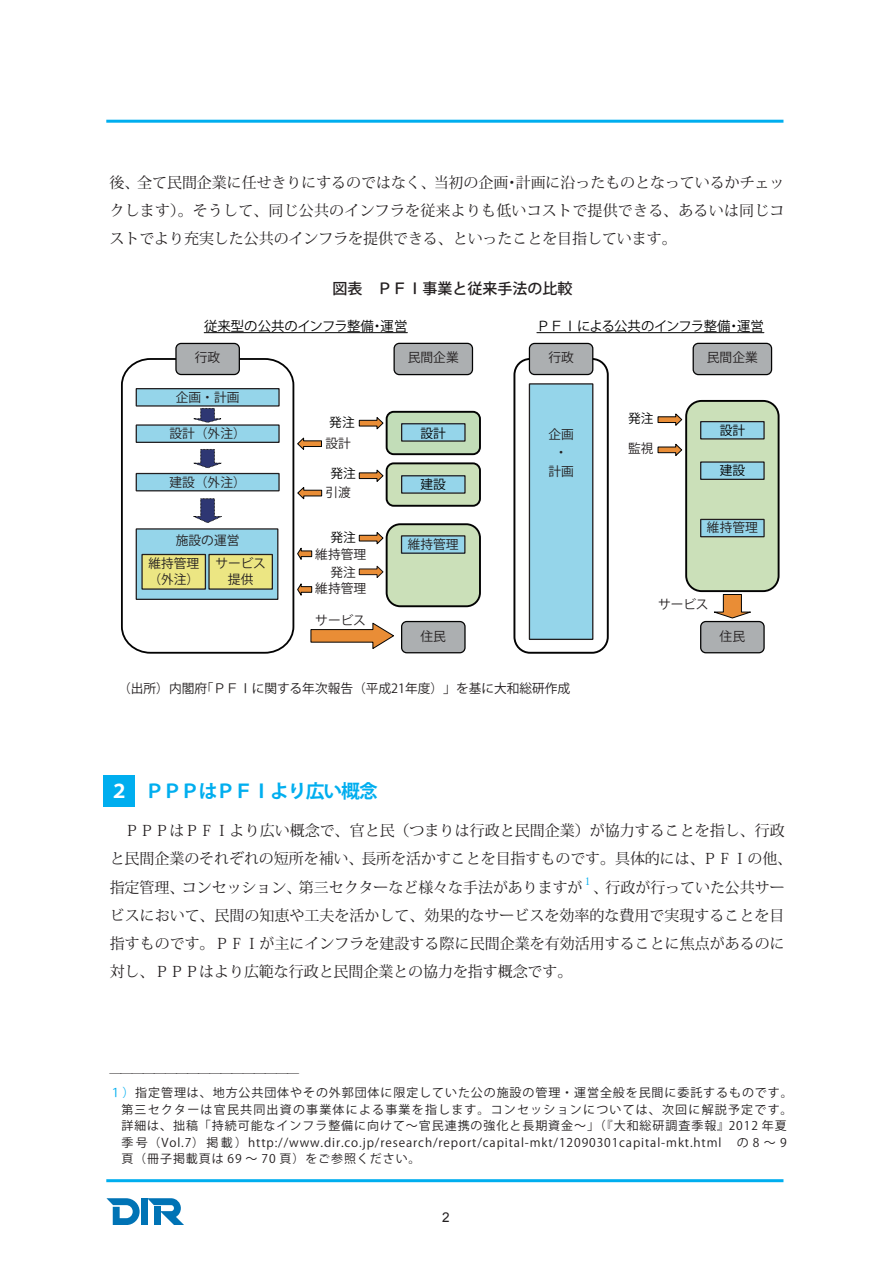
<style>
.page{position:relative;width:893px;height:1263px;background:#fff}
.page>*{position:absolute;margin:0;border:0;box-sizing:border-box;transform-origin:0 0}
.t1{font:700 18.75px "Koz Go Pro";letter-spacing:-.05em;color:#00aeef}
.t2{font:15px/28.2px "Koz Min Pro";letter-spacing:-.005em;color:#231f20;text-align:justify}
.t3{font:500 15px "Koz Go Pro";color:#231f20}
.t4{font:13.5px "Arial";color:#231f20}
.t5{font:13.35px "Koz Go Pro";letter-spacing:-.02em;color:#030303}
.t6{font:13.35px "Koz Go Pro";color:#030303}
.t7{font:12.75px/18.5px "Koz Go Pro";color:#231f20;text-align:center}
.t8{font:12.75px "Koz Go Pro";color:#030303}
.t9{font:12px/16.5px "Koz Go Pro";letter-spacing:.075em;color:#231f20}
.t10{font:10.5px "Koz Min Pro";color:#00aeef}
.s1{color:#fff}
.s2{color:#00aeef}
</style>
<div class="page">
<hr style="left:106px;top:120px;width:677px;height:3px;background:#00aeef">
<hr style="left:106px;top:1179px;width:677px;height:3px;background:#00aeef">
<svg style="left:106px;top:1198px;width:34px;height:27px"></svg>
<div style="left:141px;top:1198px;width:7px;height:27px;background:#0073b5"></div>
<svg style="left:148px;top:1198px;width:36px;height:27px"></svg>
<div style="left:103px;top:775px;width:31px;height:31px;background:#00aeef"></div>
<div style="left:394px;top:343px;width:78px;height:32px;background:#acafb1;border-radius:5px"></div>
<div style="left:393px;top:343px;width:80px;height:32px;border:1px solid #030303;border-radius:5px"></div>
<div style="left:513px;top:358px;width:96px;height:296px;border:2px solid #030303;border-radius:16px"></div>
<div style="left:686px;top:401px;width:93px;height:190px;background:#cbe0b9;border-radius:15px"></div>
<div style="left:685px;top:400px;width:94px;height:192px;border:2px solid #030303;border-radius:15px"></div>
<div style="left:402px;top:621px;width:63px;height:32px;background:#acafb1;border-radius:5px"></div>
<div style="left:401px;top:621px;width:65px;height:32px;border:1px solid #030303;border-radius:5px"></div>
<svg style="left:193px;top:408px;width:29px;height:15px"></svg>
<svg style="left:358px;top:417px;width:26px;height:13px"></svg>
<svg style="left:657px;top:413px;width:26px;height:13px"></svg>
<svg style="left:657px;top:443px;width:26px;height:13px"></svg>
<svg style="left:358px;top:469px;width:26px;height:13px"></svg>
<svg style="left:358px;top:532px;width:26px;height:13px"></svg>
<div style="left:387px;top:524px;width:93px;height:82px;background:#cbe0b9;border-radius:14px"></div>
<div style="left:386px;top:523px;width:95px;height:84px;border:2px solid #030303;border-radius:14px"></div>
<svg style="left:358px;top:565px;width:26px;height:13px"></svg>
<svg style="left:297px;top:437px;width:25px;height:13px"></svg>
<svg style="left:297px;top:487px;width:26px;height:13px"></svg>
<svg style="left:297px;top:547px;width:16px;height:13px"></svg>
<svg style="left:297px;top:583px;width:16px;height:13px"></svg>
<svg style="left:310px;top:622px;width:84px;height:27px"></svg>
<svg style="left:714px;top:594px;width:37px;height:25px"></svg>
<hr style="left:204px;top:332px;width:203px;height:1px;background:#030303">
<hr style="left:537px;top:332px;width:227px;height:1px;background:#030303">
<div style="left:401px;top:536px;width:64px;height:17px;background:#95d5ea"></div>
<div style="left:401px;top:535px;width:64px;height:19px;border:1px solid #231f20"></div>
<div style="left:701px;top:621px;width:63px;height:32px;background:#acafb1;border-radius:5px"></div>
<div style="left:700px;top:621px;width:65px;height:32px;border:1px solid #030303;border-radius:5px"></div>
<div style="left:529px;top:343px;width:64px;height:31px;background:#acafb1;border-radius:5px"></div>
<div style="left:529px;top:343px;width:64px;height:32px;border:1px solid #030303;border-radius:5px"></div>
<div style="left:693px;top:343px;width:78px;height:32px;background:#acafb1;border-radius:5px"></div>
<div style="left:693px;top:343px;width:79px;height:32px;border:1px solid #030303;border-radius:5px"></div>
<div style="left:387px;top:463px;width:93px;height:43px;background:#cbe0b9;border-radius:7px"></div>
<div style="left:386px;top:462px;width:95px;height:45px;border:2px solid #030303;border-radius:7px"></div>
<div style="left:402px;top:476px;width:63px;height:17px;background:#95d5ea"></div>
<div style="left:401px;top:475px;width:65px;height:19px;border:1px solid #231f20"></div>
<div style="left:387px;top:412px;width:93px;height:42px;background:#c2ddb8;border-radius:7px"></div>
<div style="left:386px;top:411px;width:95px;height:44px;border:2px solid #030303;border-radius:7px"></div>
<div style="left:402px;top:424px;width:63px;height:17px;background:#95d5ea"></div>
<div style="left:401px;top:423px;width:65px;height:19px;border:1px solid #231f20"></div>
<div style="left:701px;top:422px;width:63px;height:17px;background:#95d5ea"></div>
<div style="left:700px;top:421px;width:65px;height:18px;border:1px solid #231f20"></div>
<div style="left:701px;top:462px;width:63px;height:17px;background:#95d5ea"></div>
<div style="left:700px;top:461px;width:65px;height:19px;border:1px solid #231f20"></div>
<div style="left:701px;top:519px;width:63px;height:18px;background:#95d5ea"></div>
<div style="left:700px;top:519px;width:65px;height:18px;border:1px solid #231f20"></div>
<div style="left:136px;top:389px;width:143px;height:17px;background:#95d5ea"></div>
<div style="left:136px;top:388px;width:144px;height:19px;border:1px solid #231f20"></div>
<div style="left:136px;top:425px;width:143px;height:17px;background:#95d5ea"></div>
<div style="left:136px;top:424px;width:144px;height:19px;border:1px solid #231f20"></div>
<div style="left:136px;top:473px;width:143px;height:18px;background:#95d5ea"></div>
<div style="left:136px;top:473px;width:144px;height:18px;border:1px solid #231f20"></div>
<div style="left:136px;top:529px;width:142px;height:70px;background:#95d5ea"></div>
<div style="left:136px;top:528px;width:142px;height:72px;border:1px solid #231f20"></div>
<div style="left:142px;top:554px;width:63px;height:35px;background:#ece683"></div>
<div style="left:141px;top:554px;width:65px;height:36px;border:1px solid #231f20"></div>
<div style="left:209px;top:554px;width:63px;height:35px;background:#ece683"></div>
<div style="left:208px;top:554px;width:65px;height:36px;border:1px solid #231f20"></div>
<div style="left:529px;top:384px;width:64px;height:255px;background:#95d5ea"></div>
<div style="left:529px;top:383px;width:64px;height:257px;border:1px solid #231f20"></div>
<svg style="left:193px;top:449px;width:29px;height:20px"></svg>
<svg style="left:193px;top:498px;width:29px;height:25px"></svg>
<div style="left:121px;top:358px;width:173px;height:296px;border:2px solid #030303;border-radius:27px"></div>
<div style="left:176px;top:343px;width:63px;height:31px;background:#acafb1;border-radius:5px"></div>
<div style="left:175px;top:343px;width:65px;height:32px;border:1px solid #030303;border-radius:5px"></div>
<p class="t2" style="left:109px;top:167px;width:677px">後、全て民間企業に任せきりにするのではなく、当初の企画・計画に沿ったものとなっているかチェックします）。そうして、同じ公共のインフラを従来よりも低いコストで提供できる、あるいは同じコストでより充実した公共のインフラを提供できる、といったことを目指しています。</p>
<p class="t3" style="left:332px;top:279px;width:241px">図表　ＰＦＩ事業と従来手法の比較</p>
<p class="t6" style="left:204px;top:318px;width:205px">従来型の公共のインフラ整備・運営</p>
<p class="t5" style="left:537px;top:318px;width:229px">ＰＦＩによる公共のインフラ整備・運営</p>
<p class="t7" style="left:195px;top:349px;width:27px">行政</p>
<p class="t7" style="left:176px;top:388px;width:65px">企画・計画</p>
<p class="t7" style="left:170px;top:425px;width:78px">設計（外注）</p>
<p class="t7" style="left:170px;top:473px;width:78px">建設（外注）</p>
<p class="t7" style="left:148px;top:529px;width:93px;line-height:23.1px;text-align:left;text-indent:28px">施設の運営維持管理</p>
<p class="t7" style="left:148px;top:570px;width:52px">（外注）</p>
<p class="t7" style="left:215px;top:556px;width:52px;line-height:16px">サービス提供</p>
<p class="t7" style="left:408px;top:349px;width:52px">民間企業</p>
<p class="t7" style="left:548px;top:349px;width:27px">行政</p>
<p class="t7" style="left:707px;top:349px;width:52px">民間企業</p>
<p class="t8" style="left:329px;top:414px;width:27px">発注</p>
<p class="t8" style="left:628px;top:410px;width:27px">発注</p>
<p class="t8" style="left:331px;top:466px;width:27px">発注</p>
<p class="t8" style="left:420px;top:425px;width:27px">設計</p>
<p class="t8" style="left:720px;top:422px;width:27px">設計</p>
<p class="t8" style="left:720px;top:462px;width:27px">建設</p>
<p class="t7" style="left:548px;top:425px;width:27px">企画・計画</p>
<p class="t7" style="left:325px;top:434px;width:27px">設計</p>
<p class="t7" style="left:628px;top:440px;width:27px">監視</p>
<p class="t7" style="left:326px;top:483px;width:27px">引渡</p>
<p class="t8" style="left:421px;top:476px;width:27px">建設</p>
<p class="t8" style="left:331px;top:529px;width:27px">発注</p>
<p class="t7" style="left:315px;top:545px;width:52px">維持管理発注</p>
<p class="t7" style="left:315px;top:611px;width:52px">サービス</p>
<p class="t7" style="left:315px;top:580px;width:52px">維持管理</p>
<p class="t7" style="left:408px;top:535px;width:52px">維持管理</p>
<p class="t7" style="left:421px;top:627px;width:27px">住民</p>
<p class="t7" style="left:707px;top:519px;width:52px">維持管理</p>
<p class="t7" style="left:658px;top:595px;width:52px">サービス</p>
<p class="t7" style="left:720px;top:627px;width:27px">住民</p>
<p class="t7" style="left:118px;top:679px;width:454px">（出所）内閣府｢ＰＦＩに関する年次報告（平成21年度）」を基に大和総研作成</p>
<p class="t1" style="left:110px;top:779px;width:270px"><span class="s1">２</span>　ＰＰＰはＰＦＩより広い概念</p>
<p class="t2" style="left:110px;top:816px;width:684px;text-align:left;text-indent:15px">ＰＰＰはＰＦＩより広い概念で、官と民（つまりは行政と民間企業）が協力することを指し、行政と民間企業のそれぞれの短所を補い、長所を活かすことを目指すものです。具体的には、ＰＦＩの他、指定管理、コンセッション、第三セクターなど様々な手法がありますが</p>
<p class="t10" style="left:583px;top:874px;width:12px">１</p>
<p class="t2" style="left:110px;top:872px;width:676px;text-indent:483px">、行政が行っていた公共サービスにおいて、民間の知恵や工夫を活かして、効果的なサービスを効率的な費用で実現することを目指すものです。ＰＦＩが主にインフラを建設する際に民間企業を有効活用することに焦点があるのに対し、ＰＰＰはより広範な行政と民間企業との協力を指す概念です。</p>
<p class="t9" style="left:109px;top:1064px;width:685px;line-height:19.5px">―――――――――――――――――<br><span class="s2">１）</span>指定管理は、地方公共団体やその外郭団体に限定していた公の施設の管理・運営全般を民間に委託するものです。</p>
<p class="t9" style="left:121px;top:1101px;width:673px">第三セクターは官民共同出資の事業体による事業を指します。コンセッションについては、次回に解説予定です。詳細は、拙稿「持続可能なインフラ整備に向けて～官民連携の強化と長期資金～」（『大和総研調査季報』2012 年夏季号（Vol.7）掲載）http://www.dir.co.jp/research/report/capital-mkt/12090301capital-mkt.html　の 8 ～ 9頁（冊子掲載頁は 69 ～ 70 頁）をご参照ください。</p>
<p class="t4" style="left:442px;top:1208px;width:9px">2</p>
</div>
